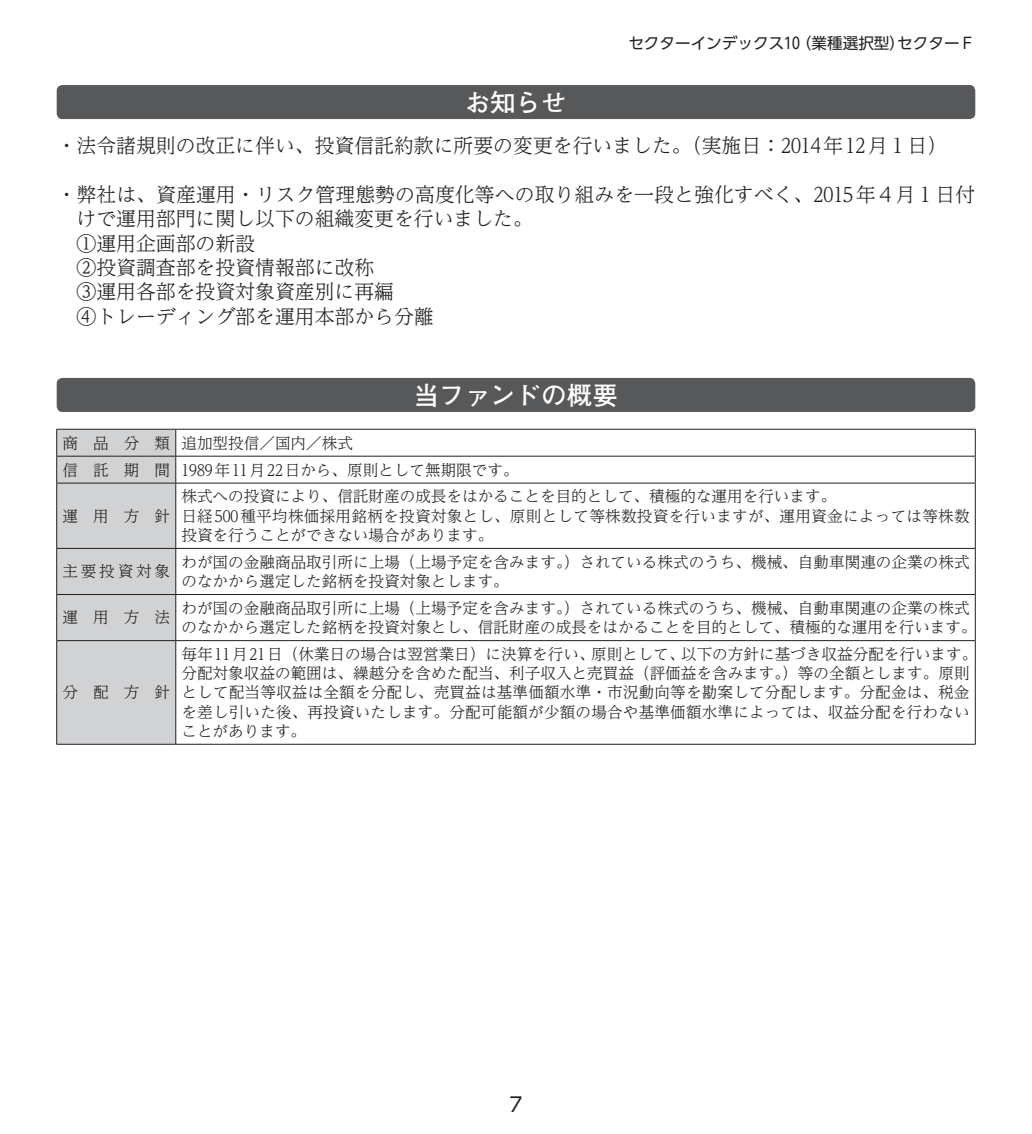
<style>
.page{position:relative;width:1032px;height:1134px;background:#fff}
.page>*{position:absolute;margin:0;border:0;box-sizing:border-box;transform-origin:0 0}
.t1{font:700 25.6px "Futo Go B101 Pro";color:#fff}
.t2{font:300 19.8px/24.4px "UD Reimin Pro";color:#231f20}
.t3{font:19.8px "UD Shin Go Pro";color:#231f20}
.t4{font:300 15.6px/19.2px "UD Reimin Pro";color:#231f20}
.t5{font:15.6px "UD Shin Go Pro";color:#231f20}
</style>
<div class="page">
<div style="left:57px;top:85px;width:918px;height:34px;background:#57585a;border-radius:6px"></div>
<div style="left:57px;top:378px;width:918px;height:34px;background:#57585a;border-radius:6px"></div>
<hr style="left:176px;top:429px;width:799px;height:1px;background:#231f20">
<hr style="left:176px;top:456px;width:799px;height:1px;background:#231f20">
<div style="left:56px;top:429px;width:120px;height:315px;background:#d1d2d4"></div>
<svg style="left:975px;top:429px;width:1px;height:54px"></svg>
<hr style="left:56px;top:483px;width:120px;height:1px;background:#231f20">
<hr style="left:56px;top:483px;width:1px;height:65px;background:#231f20">
<hr style="left:176px;top:483px;width:799px;height:1px;background:#231f20">
<hr style="left:175px;top:483px;width:1px;height:65px;background:#231f20">
<hr style="left:975px;top:483px;width:1px;height:65px;background:#231f20">
<hr style="left:56px;top:548px;width:120px;height:1px;background:#231f20">
<hr style="left:56px;top:549px;width:1px;height:45px;background:#231f20">
<hr style="left:176px;top:548px;width:799px;height:1px;background:#231f20">
<hr style="left:175px;top:549px;width:1px;height:45px;background:#231f20">
<hr style="left:975px;top:549px;width:1px;height:45px;background:#231f20">
<hr style="left:56px;top:594px;width:120px;height:1px;background:#231f20">
<hr style="left:56px;top:595px;width:1px;height:45px;background:#231f20">
<hr style="left:176px;top:594px;width:799px;height:1px;background:#231f20">
<hr style="left:175px;top:595px;width:1px;height:45px;background:#231f20">
<hr style="left:975px;top:595px;width:1px;height:45px;background:#231f20">
<hr style="left:56px;top:640px;width:120px;height:1px;background:#231f20">
<hr style="left:56px;top:641px;width:1px;height:103px;background:#231f20">
<hr style="left:176px;top:640px;width:799px;height:1px;background:#231f20">
<hr style="left:175px;top:641px;width:1px;height:103px;background:#231f20">
<hr style="left:975px;top:641px;width:1px;height:103px;background:#231f20">
<hr style="left:56px;top:744px;width:120px;height:1px;background:#231f20">
<hr style="left:176px;top:744px;width:799px;height:1px;background:#231f20">
<p class="t5" style="left:628px;top:31px;width:348px">セクターインデックス10（業種選択型）セクターＦ</p>
<h1 class="t1" style="left:465px;top:82px;width:104px">お知らせ</h1>
<p class="t2" style="left:57px;top:133px;width:892px">・法令諸規則の改正に伴い、投資信託約款に所要の変更を行いました。（実施日：2014年 12月1日）</p>
<p class="t2" style="left:77px;top:181px;width:900px;text-indent:-20px">・弊社は、資産運用・リスク管理態勢の高度化等への取り組みを一段と強化すべく、2015年4月1日付けで運用部門に関し以下の組織変更を行いました。<br>①運用企画部の新設<br>②投資調査部を投資情報部に改称<br>③運用各部を投資対象資産別に再編<br>④トレーディング部を運用本部から分離</p>
<h1 class="t1" style="left:414px;top:374px;width:206px">当ファンドの概要</h1>
<p class="t4" style="left:62px;top:429px;width:458px;line-height:27px">商 品 分 類 追加型投信／国内／株式<br>信 託 期 間 1989年 11月 22日から、原則として無期限です。</p>
<p class="t4" style="left:62px;top:506px;width:109px">運用方針</p>
<p class="t4" style="left:181px;top:486px;width:790px">株式への投資により、信託財産の成長をはかることを目的として、積極的な運用を行います。<br>日経500種平均株価採用銘柄を投資対象とし、原則として等株数投資を行いますが、運用資金によっては等株数投資を行うことができない場合があります。</p>
<p class="t4" style="left:62px;top:561px;width:109px">主要投資対象</p>
<p class="t4" style="left:181px;top:552px;width:790px">わが国の金融商品取引所に上場（上場予定を含みます。）されている株式のうち、機械、自動車関連の企業の株式のなかから選定した銘柄を投資対象とします。</p>
<p class="t4" style="left:62px;top:607px;width:109px">運用方法</p>
<p class="t4" style="left:181px;top:598px;width:797px">わが国の金融商品取引所に上場（上場予定を含みます。）されている株式のうち、機械、自動車関連の企業の株式のなかから選定した銘柄を投資対象とし、信託財産の成長をはかることを目的として、積極的な運用を行います。</p>
<p class="t4" style="left:62px;top:682px;width:109px">分配方針</p>
<p class="t4" style="left:181px;top:644px;width:797px">毎年 11月 21日（休業日の場合は翌営業日）に決算を行い、原則として、以下の方針に基づき収益分配を行います。分配対象収益の範囲は、繰越分を含めた配当、利子収入と売買益（評価益を含みます。）等の全額とします。原則として配当等収益は全額を分配し、売買益は基準価額水準・市況動向等を勘案して分配します。分配金は、税金を差し引いた後、再投資いたします。分配可能額が少額の場合や基準価額水準によっては、収益分配を行わないことがあります。</p>
<p class="t3" style="left:509px;top:1088px;width:15px">7</p>
</div>
